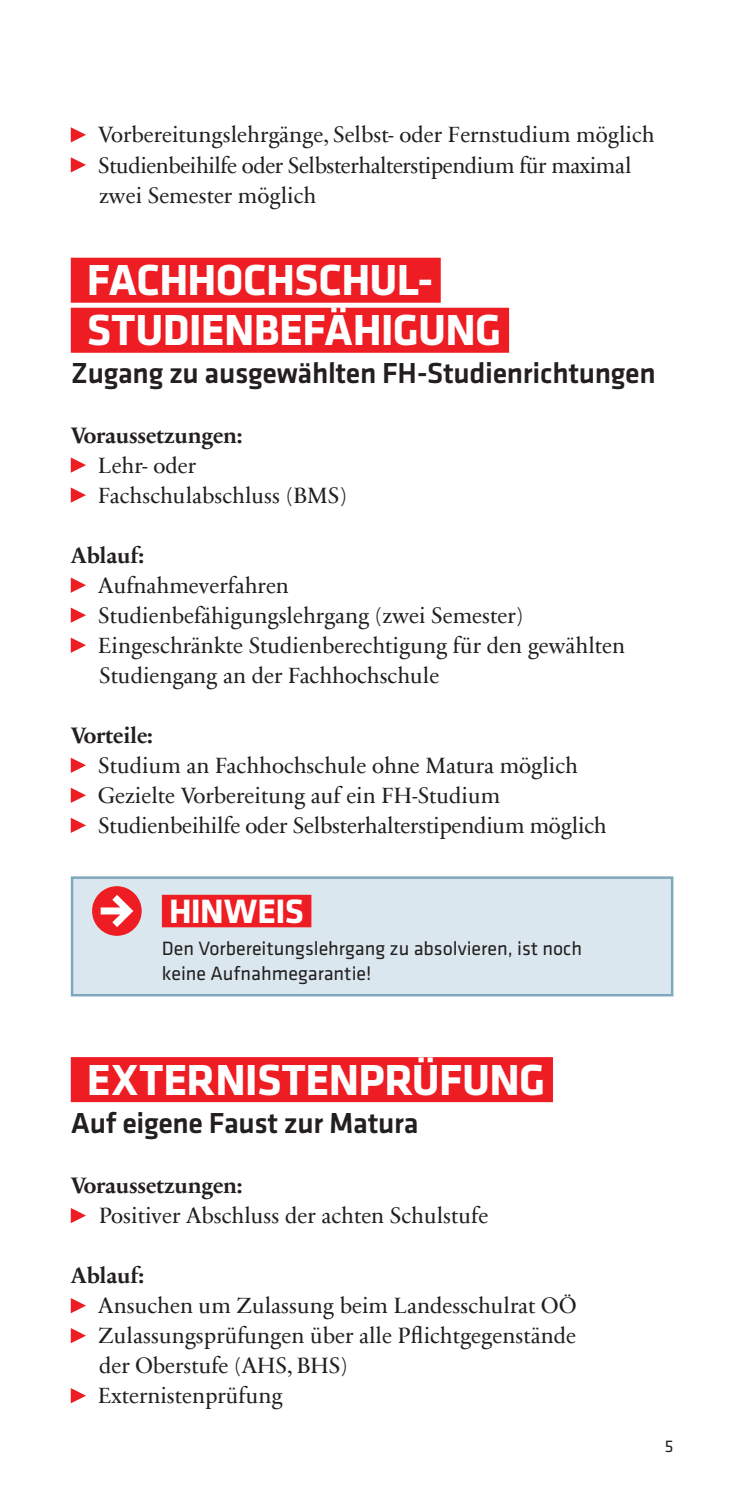
<style>
.page{position:relative;width:745px;height:1489px;background:#fff}
.page>*{position:absolute;margin:0;border:0;box-sizing:border-box;transform-origin:0 0}
.t1{font:700 45px/50px "Klavika Basic";letter-spacing:-.015em;color:#fff}
.t2{font:700 35px "Klavika Basic";letter-spacing:-.02em;color:#fff}
.t3{font:500 30px "Klavika Basic";letter-spacing:-.01em;color:#231f20}
.t4{font:22.5px/30px "Sabon Next Com";color:#231f20}
.t5{font:700 22.5px "Sabon Next Com";letter-spacing:-.01em;color:#231f20}
.t6{font:20px/25px "Klavika Basic";color:#231f20}
.t7{font:17.5px "Klavika Basic";color:#231f20}
</style>
<div class="page">
<div style="left:71px;top:258px;width:370px;height:45px;background:#ee1d23"></div>
<div style="left:71px;top:308px;width:438px;height:45px;background:#ee1d23"></div>
<svg style="left:71px;top:457px;width:15px;height:15px"></svg>
<svg style="left:71px;top:487px;width:15px;height:15px"></svg>
<svg style="left:71px;top:577px;width:15px;height:15px"></svg>
<svg style="left:71px;top:607px;width:15px;height:15px"></svg>
<svg style="left:71px;top:637px;width:15px;height:15px"></svg>
<svg style="left:71px;top:757px;width:15px;height:15px"></svg>
<svg style="left:71px;top:788px;width:15px;height:14px"></svg>
<svg style="left:71px;top:818px;width:15px;height:14px"></svg>
<svg style="left:71px;top:127px;width:15px;height:15px"></svg>
<svg style="left:71px;top:157px;width:15px;height:15px"></svg>
<div style="left:72px;top:877px;width:600px;height:118px;background:#dae7ee"></div>
<div style="left:162px;top:894px;width:149px;height:33px;background:#ee1d23"></div>
<div style="left:71px;top:876px;width:602px;height:120px;border:2px solid #7fa8bc"></div>
<div style="left:92px;top:886px;width:50px;height:49px;background:#ee1d23;border-radius:50%"></div>
<svg style="left:101px;top:895px;width:32px;height:32px"></svg>
<div style="left:71px;top:1056px;width:482px;height:45px;background:#ee1d23"></div>
<svg style="left:71px;top:1208px;width:15px;height:14px"></svg>
<svg style="left:71px;top:1298px;width:15px;height:14px"></svg>
<svg style="left:71px;top:1328px;width:15px;height:14px"></svg>
<svg style="left:71px;top:1388px;width:15px;height:14px"></svg>
<p class="t4" style="left:98px;top:119px;width:558px">Vorbereitungslehrgänge, Selbst- oder Fernstudium möglich<br>Studienbeihilfe oder Selbsterhalterstipendium für maximal zwei Semester möglich</p>
<h1 class="t1" style="left:87px;top:253px;width:416px">FACHHOCHSCHUL-<br>STUDIENBEFÄHIGUNG</h1>
<h3 class="t3" style="left:71px;top:352px;width:586px">Zugang zu ausgewählten FH-Studienrichtungen</h3>
<p class="t5" style="left:71px;top:417px;width:173px">Voraussetzungen:</p>
<p class="t4" style="left:98px;top:449px;width:250px">Lehr- oder<br>Fachschulabschluss (BMS)</p>
<p class="t5" style="left:71px;top:537px;width:75px">Ablauf:</p>
<p class="t4" style="left:98px;top:569px;width:528px">Aufnahmeverfahren<br>Studienbefähigungslehrgang (zwei Semester)<br>Eingeschränkte Studienberechtigung für den gewählten Studiengang an der Fachhochschule</p>
<p class="t5" style="left:71px;top:717px;width:84px">Vorteile:</p>
<p class="t4" style="left:98px;top:749px;width:510px">Studium an Fachhochschule ohne Matura möglich<br>Gezielte Vorbereitung auf ein FH-Studium<br>Studienbeihilfe oder Selbsterhalterstipendium möglich</p>
<h2 class="t2" style="left:169px;top:885px;width:136px">HINWEIS</h2>
<p class="t6" style="left:162px;top:935px;width:422px">Den Vorbereitungslehrgang zu absolvieren, ist noch keine Aufnahmegarantie!</p>
<h1 class="t1" style="left:87px;top:1052px;width:460px">EXTERNISTENPRÜFUNG</h1>
<h3 class="t3" style="left:71px;top:1102px;width:349px">Auf eigene Faust zur Matura</h3>
<p class="t5" style="left:71px;top:1167px;width:173px">Voraussetzungen:</p>
<p class="t4" style="left:99px;top:1199px;width:391px">Positiver Abschluss der achten Schulstufe</p>
<p class="t5" style="left:71px;top:1257px;width:75px">Ablauf:</p>
<p class="t4" style="left:98px;top:1289px;width:479px">Ansuchen um Zulassung beim Landesschulrat OÖ Zulassungsprüfungen über alle Pflichtgegenstände der Oberstufe (AHS, BHS)<br>Externistenprüfung</p>
<p class="t7" style="left:664px;top:1434px;width:10px">5</p>
</div>
